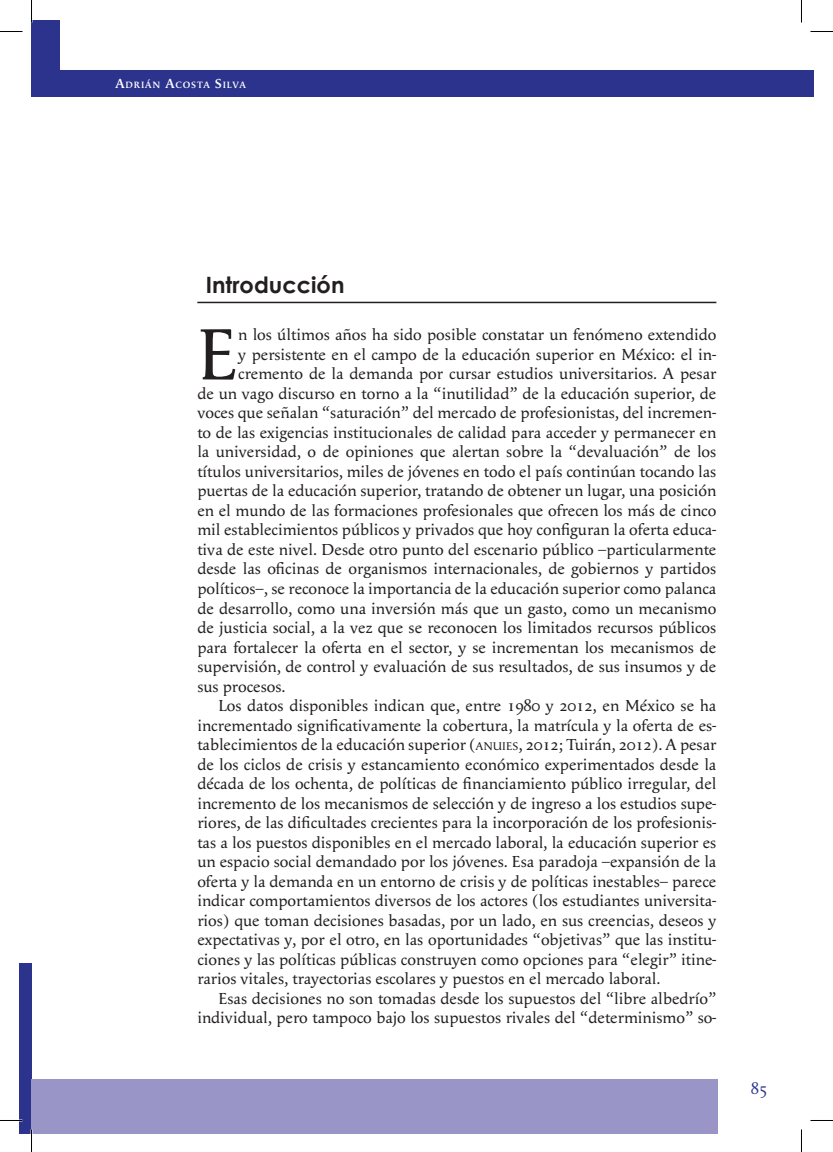
<style>
.page{position:relative;width:833px;height:1152px;background:#fff}
.page>*{position:absolute;margin:0;border:0;box-sizing:border-box;transform-origin:0 0}
.SIN_SANGRIA{font:75px "Apolline";color:#231f20}
.TITULO-IZQ{font:700 22.5px "Century Gothic";color:#231f20}
.SIN_SANGRIA-2{font:16.5px/19.5px "Apolline";color:#231f20;text-align:justify}
.t1{font:16.5px "Apolline";color:#2b338d}
.t2{font:600 9.45px "Apolline";letter-spacing:.085em;color:#fff}
.s1{font-size:13.5px}
.s2{font-size:11.55px}
</style>
<div class="page">
<div style="left:32px;top:20px;width:28px;height:76px;background:#2b338d"></div>
<hr style="left:197px;top:302px;width:519px;height:1px;background:#231f20">
<div style="left:19px;top:963px;width:13px;height:170px;background:#2b338d"></div>
<div style="left:32px;top:1079px;width:686px;height:54px;background:#9995c6"></div>
<div style="left:60px;top:70px;width:754px;height:26px;background:#2b338d"></div>
<hr style="left:0;top:1119px;width:22px;height:2px;background:#fff">
<svg style="left:0;top:31px;width:22px;height:1px"></svg>
<svg style="left:810px;top:31px;width:23px;height:1px"></svg>
<svg style="left:0;top:1120px;width:22px;height:1px"></svg>
<svg style="left:810px;top:1120px;width:23px;height:1px"></svg>
<svg style="left:31px;top:0;width:1px;height:22px"></svg>
<svg style="left:31px;top:1129px;width:1px;height:22px"></svg>
<svg style="left:801px;top:0;width:1px;height:22px"></svg>
<svg style="left:801px;top:1129px;width:1px;height:22px"></svg>
<p class="t2" style="left:115px;top:80px;width:132px"><span class="s1">A</span>DRIÁN <span class="s1">A</span>COSTA <span class="s1">S</span>ILVA</p>
<p class="TITULO-IZQ" style="left:206px;top:271px;width:140px">Introducción</p>
<p class="SIN_SANGRIA" style="left:197px;top:310px;width:42px">E</p>
<p class="SIN_SANGRIA-2" style="left:238px;top:325px;width:479px">n los últimos años ha sido posible constatar un fenómeno extendido</p>
<p class="SIN_SANGRIA-2" style="left:238px;top:345px;width:479px">y persistente en el campo de la educación superior en México: el in-</p>
<p class="SIN_SANGRIA-2" style="left:238px;top:364px;width:479px">cremento de la demanda por cursar estudios universitarios. A pesar</p>
<p class="SIN_SANGRIA-2" style="left:197px;top:384px;width:520px">de un vago discurso en torno a la “inutilidad” de la educación superior, de</p>
<p class="SIN_SANGRIA-2" style="left:197px;top:403px;width:520px">voces que señalan “saturación” del mercado de profesionistas, del incremen-</p>
<p class="SIN_SANGRIA-2" style="left:197px;top:423px;width:520px">to de las exigencias institucionales de calidad para acceder y permanecer en</p>
<p class="SIN_SANGRIA-2" style="left:197px;top:442px;width:520px">la universidad, o de opiniones que alertan sobre la “devaluación” de los</p>
<p class="SIN_SANGRIA-2" style="left:197px;top:462px;width:520px">títulos universitarios, miles de jóvenes en todo el país continúan tocando las</p>
<p class="SIN_SANGRIA-2" style="left:197px;top:481px;width:520px">puertas de la educación superior, tratando de obtener un lugar, una posición</p>
<p class="SIN_SANGRIA-2" style="left:197px;top:501px;width:520px">en el mundo de las formaciones profesionales que ofrecen los más de cinco</p>
<p class="SIN_SANGRIA-2" style="left:197px;top:520px;width:520px">mil establecimientos públicos y privados que hoy configuran la oferta educa-</p>
<p class="SIN_SANGRIA-2" style="left:197px;top:540px;width:520px">tiva de este nivel. Desde otro punto del escenario público –particularmente</p>
<p class="SIN_SANGRIA-2" style="left:197px;top:559px;width:520px">desde las oficinas de organismos internacionales, de gobiernos y partidos</p>
<p class="SIN_SANGRIA-2" style="left:197px;top:579px;width:520px">políticos–, se reconoce la importancia de la educación superior como palanca</p>
<p class="SIN_SANGRIA-2" style="left:197px;top:598px;width:520px">de desarrollo, como una inversión más que un gasto, como un mecanismo</p>
<p class="SIN_SANGRIA-2" style="left:197px;top:618px;width:520px">de justicia social, a la vez que se reconocen los limitados recursos públicos</p>
<p class="SIN_SANGRIA-2" style="left:197px;top:637px;width:520px">para fortalecer la oferta en el sector, y se incrementan los mecanismos de</p>
<p class="SIN_SANGRIA-2" style="left:197px;top:657px;width:520px">supervisión, de control y evaluación de sus resultados, de sus insumos y de</p>
<p class="SIN_SANGRIA-2" style="left:197px;top:676px;width:90px">sus procesos.</p>
<p class="SIN_SANGRIA-2" style="left:197px;top:696px;width:520px;text-indent:21px">Los datos disponibles indican que, entre 1980 y 2012, en México se ha incrementado significativamente la cobertura, la matrícula y la oferta de es&shy;tablecimientos de la educación superior (<span class="s2">ANUIES</span>, 2012; Tuirán, 2012). A pesar de los ciclos de crisis y estancamiento económico experimentados desde la década de los ochenta, de políticas de financiamiento público irregular, del incremento de los mecanismos de selección y de ingreso a los estudios supe&shy;riores, de las dificultades crecientes para la incorporación de los profesionis&shy;tas a los puestos disponibles en el mercado laboral, la educación superior es un espacio social demandado por los jóvenes. Esa paradoja –expansión de la oferta y la demanda en un entorno de crisis y de políticas inestables– parece indicar comportamientos diversos de los actores (los estudiantes universita&shy;rios) que toman decisiones basadas, por un lado, en sus creencias, deseos y expectativas y, por el otro, en las oportunidades “objetivas” que las institu&shy;ciones y las políticas públicas construyen como opciones para “elegir” itine&shy;rarios vitales, trayectorias escolares y puestos en el mercado laboral.</p>
<p class="SIN_SANGRIA-2" style="left:197px;top:988px;width:520px;text-align:right">Esas decisiones no son tomadas desde los supuestos del “libre albedrío” individual, pero tampoco bajo los supuestos rivales del “determinismo” so-</p>
<p class="t1" style="left:750px;top:1078px;width:18px">85</p>
</div>
